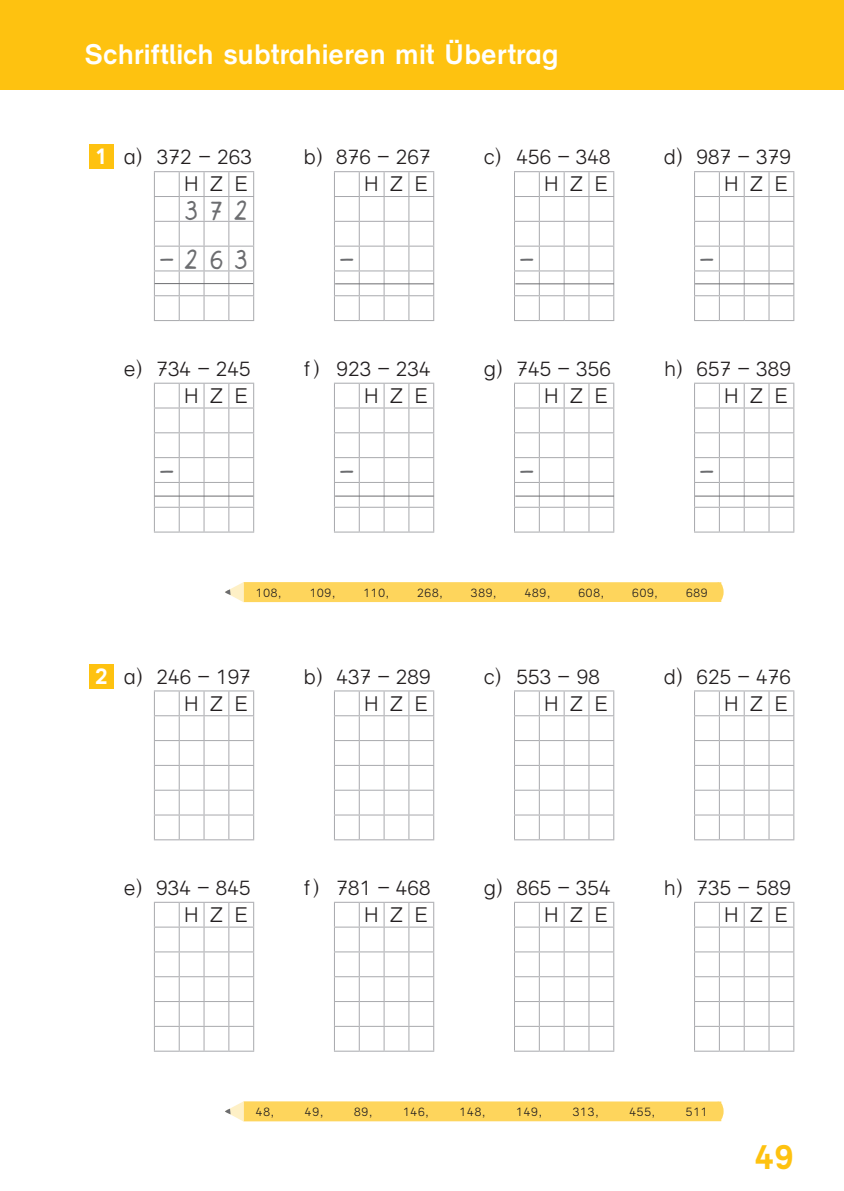
<style>
.page{position:relative;width:844px;height:1191px;background:#fff}
.page>*{position:absolute;margin:0;border:0;box-sizing:border-box;transform-origin:0 0}
.t1{font:700 35px "bs Druckschrift Gru 1";color:#fec210}
.t2{font:700 28px "bs Druckschrift Gru 1";color:#fff}
.t3{font:28px/49.7px "bs Okruse Hand 1";letter-spacing:.38em;color:#6c6d70;text-align:right}
.t4{font:700 22.75px "bs Druckschrift Gru 1";color:#fff}
.t5{font:300 21px/26.9px "bs Druckschrift Gru 1";color:#231f20;text-align:right}
.t6{font:300 12.25px "bs Druckschrift Gru 1";letter-spacing:.05em;color:#231f20}
</style>
<div class="page">
<div style="left:0;top:0;width:843px;height:89px;background:#fec210"></div>
<svg style="left:89px;top:144px;width:25px;height:25px"></svg>
<svg style="left:89px;top:664px;width:25px;height:24px"></svg>
<svg style="left:225px;top:1101px;width:498px;height:20px;background:#fdd764"></svg>
<svg style="left:225px;top:582px;width:498px;height:20px;background:#fdd662"></svg>
<svg style="left:154px;top:171px;width:100px;height:150px"></svg>
<hr style="left:155px;top:283px;width:98px;height:1px;background:#6c6d70">
<svg style="left:154px;top:690px;width:100px;height:150px"></svg>
<svg style="left:334px;top:690px;width:100px;height:150px"></svg>
<svg style="left:514px;top:690px;width:100px;height:150px"></svg>
<svg style="left:694px;top:690px;width:100px;height:150px"></svg>
<svg style="left:154px;top:901px;width:100px;height:150px"></svg>
<svg style="left:334px;top:901px;width:100px;height:150px"></svg>
<svg style="left:514px;top:901px;width:100px;height:150px"></svg>
<svg style="left:694px;top:901px;width:100px;height:150px"></svg>
<svg style="left:334px;top:171px;width:100px;height:150px"></svg>
<hr style="left:335px;top:283px;width:98px;height:1px;background:#6c6d70">
<svg style="left:334px;top:383px;width:100px;height:149px"></svg>
<hr style="left:335px;top:495px;width:98px;height:1px;background:#6c6d70">
<svg style="left:514px;top:171px;width:100px;height:150px"></svg>
<hr style="left:515px;top:283px;width:98px;height:1px;background:#6c6d70">
<svg style="left:514px;top:383px;width:100px;height:149px"></svg>
<hr style="left:515px;top:495px;width:98px;height:1px;background:#6c6d70">
<svg style="left:694px;top:171px;width:100px;height:150px"></svg>
<hr style="left:694px;top:283px;width:99px;height:1px;background:#6c6d70">
<svg style="left:694px;top:383px;width:100px;height:149px"></svg>
<hr style="left:694px;top:495px;width:99px;height:1px;background:#6c6d70">
<svg style="left:154px;top:383px;width:100px;height:149px"></svg>
<hr style="left:155px;top:495px;width:98px;height:1px;background:#6c6d70">
<h2 class="t2" style="left:84px;top:38px;width:475px">Schriftlich subtrahieren mit Übertrag</h2>
<p class="t4" style="left:95px;top:143px;width:14px">1</p>
<p class="t5" style="left:124px;top:143px;width:129px">a) 372 − 263<br>HZE</p>
<h2 class="t3" style="left:158px;top:187px;width:91px">372 −263</h2>
<p class="t5" style="left:304px;top:144px;width:128px">b) 876 − 267</p>
<p class="t5" style="left:484px;top:144px;width:128px">c) 456 − 348</p>
<p class="t5" style="left:664px;top:144px;width:128px">d) 987 − 379</p>
<p class="t5" style="left:364px;top:171px;width:66px">HZE</p>
<h2 class="t3" style="left:338px;top:236px;width:18px">−</h2>
<p class="t5" style="left:544px;top:171px;width:66px">HZE</p>
<h2 class="t3" style="left:518px;top:236px;width:18px">−</h2>
<p class="t5" style="left:724px;top:171px;width:66px">HZE</p>
<h2 class="t3" style="left:698px;top:236px;width:18px">−</h2>
<p class="t5" style="left:124px;top:355px;width:128px">e) 734 − 245</p>
<p class="t5" style="left:304px;top:355px;width:128px">f) 923 − 234</p>
<p class="t5" style="left:484px;top:355px;width:128px">g) 745 − 356</p>
<p class="t5" style="left:664px;top:355px;width:128px">h) 657 − 389</p>
<p class="t5" style="left:184px;top:382px;width:66px">HZE</p>
<h2 class="t3" style="left:158px;top:448px;width:18px">−</h2>
<p class="t5" style="left:364px;top:382px;width:66px">HZE</p>
<h2 class="t3" style="left:338px;top:448px;width:18px">−</h2>
<p class="t5" style="left:544px;top:382px;width:66px">HZE</p>
<h2 class="t3" style="left:518px;top:448px;width:18px">−</h2>
<p class="t5" style="left:724px;top:382px;width:66px">HZE</p>
<h2 class="t3" style="left:698px;top:448px;width:18px">−</h2>
<p class="t6" style="left:256px;top:585px;width:27px">108,</p>
<p class="t6" style="left:309px;top:585px;width:27px">109,</p>
<p class="t6" style="left:363px;top:585px;width:27px">110,</p>
<p class="t6" style="left:417px;top:585px;width:27px">268,</p>
<p class="t6" style="left:471px;top:585px;width:27px">389,</p>
<p class="t6" style="left:524px;top:585px;width:27px">489,</p>
<p class="t6" style="left:578px;top:585px;width:27px">608,</p>
<p class="t6" style="left:632px;top:585px;width:27px">609,</p>
<p class="t6" style="left:685px;top:585px;width:23px">689</p>
<p class="t4" style="left:95px;top:662px;width:14px">2</p>
<p class="t5" style="left:124px;top:663px;width:128px">a) 246 − 197<br>HZE</p>
<p class="t5" style="left:304px;top:663px;width:128px">b) 437 − 289<br>HZE</p>
<p class="t5" style="left:544px;top:663px;width:66px;text-align:left;text-indent:-60px">c) 553 − 98<br>HZE</p>
<p class="t5" style="left:664px;top:663px;width:128px">d) 625 − 476<br>HZE</p>
<p class="t5" style="left:124px;top:874px;width:128px">e) 934 − 845<br>HZE</p>
<p class="t5" style="left:304px;top:874px;width:128px">f) 781 − 468<br>HZE</p>
<p class="t5" style="left:484px;top:874px;width:128px">g) 865 − 354<br>HZE</p>
<p class="t5" style="left:664px;top:874px;width:128px">h) 735 − 589<br>HZE</p>
<p class="t6" style="left:256px;top:1104px;width:20px">48,</p>
<p class="t6" style="left:305px;top:1104px;width:20px">49,</p>
<p class="t6" style="left:354px;top:1104px;width:20px">89,</p>
<p class="t6" style="left:403px;top:1104px;width:27px">146,</p>
<p class="t6" style="left:459px;top:1104px;width:27px">148,</p>
<p class="t6" style="left:516px;top:1104px;width:27px">149,</p>
<p class="t6" style="left:572px;top:1104px;width:27px">313,</p>
<p class="t6" style="left:629px;top:1104px;width:27px">455,</p>
<p class="t6" style="left:685px;top:1104px;width:23px">511</p>
<h1 class="t1" style="left:754px;top:1135px;width:41px">49</h1>
</div>
